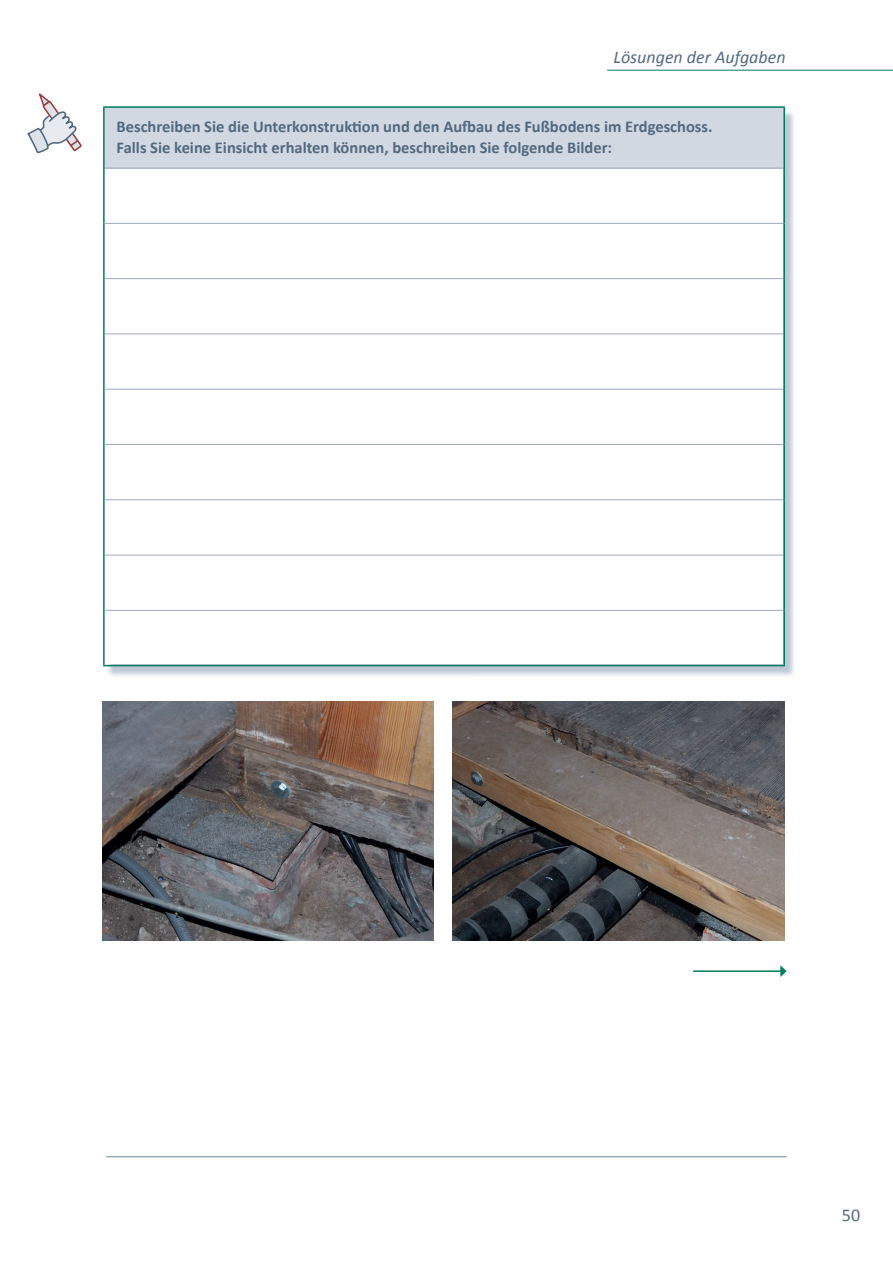
<style>
.page{position:relative;width:893px;height:1263px;background:#fff}
.page>*{position:absolute;margin:0;border:0;box-sizing:border-box;transform-origin:0 0}
.t1{font:italic 18px "Calibri";color:#536980}
.t2{font:18px "Calibri";color:#536980}
.t3{font:700 16.5px/21px "Calibri";color:#536980}
</style>
<div class="page">
<hr style="left:607px;top:70px;width:286px;height:1px;background:#007c5f">
<hr style="left:106px;top:1156px;width:681px;height:1px;background:#9babbb">
<img style="left:106px;top:112px;width:688px;height:564px">
<div style="left:102px;top:106px;width:680px;height:557px;background:#fff"></div>
<div style="left:104px;top:107px;width:680px;height:61px;background:#d1d8e1"></div>
<hr style="left:105px;top:168px;width:678px;height:1px;background:#9babbb">
<hr style="left:105px;top:223px;width:678px;height:1px;background:#9babbb">
<hr style="left:105px;top:278px;width:678px;height:1px;background:#9babbb">
<hr style="left:105px;top:334px;width:678px;height:1px;background:#9babbb">
<hr style="left:105px;top:389px;width:678px;height:1px;background:#9babbb">
<hr style="left:105px;top:444px;width:678px;height:1px;background:#9babbb">
<hr style="left:105px;top:499px;width:678px;height:1px;background:#9babbb">
<hr style="left:105px;top:555px;width:678px;height:1px;background:#9babbb">
<hr style="left:105px;top:610px;width:678px;height:1px;background:#9babbb">
<hr style="left:103px;top:106px;width:682px;height:2px;background:#007c5f">
<hr style="left:103px;top:108px;width:2px;height:60px;background:#007c5f">
<hr style="left:783px;top:108px;width:2px;height:60px;background:#007c5f">
<hr style="left:103px;top:168px;width:2px;height:55px;background:#007c5f">
<hr style="left:783px;top:168px;width:2px;height:55px;background:#007c5f">
<hr style="left:103px;top:223px;width:2px;height:56px;background:#007c5f">
<hr style="left:783px;top:223px;width:2px;height:56px;background:#007c5f">
<hr style="left:103px;top:279px;width:2px;height:55px;background:#007c5f">
<hr style="left:783px;top:279px;width:2px;height:55px;background:#007c5f">
<hr style="left:103px;top:334px;width:2px;height:55px;background:#007c5f">
<hr style="left:783px;top:334px;width:2px;height:55px;background:#007c5f">
<hr style="left:103px;top:389px;width:2px;height:55px;background:#007c5f">
<hr style="left:783px;top:389px;width:2px;height:55px;background:#007c5f">
<hr style="left:103px;top:444px;width:2px;height:56px;background:#007c5f">
<hr style="left:783px;top:444px;width:2px;height:56px;background:#007c5f">
<hr style="left:103px;top:500px;width:2px;height:55px;background:#007c5f">
<hr style="left:783px;top:500px;width:2px;height:55px;background:#007c5f">
<hr style="left:103px;top:555px;width:2px;height:55px;background:#007c5f">
<hr style="left:783px;top:555px;width:2px;height:55px;background:#007c5f">
<hr style="left:103px;top:610px;width:2px;height:55px;background:#007c5f">
<hr style="left:783px;top:610px;width:2px;height:55px;background:#007c5f">
<hr style="left:103px;top:665px;width:682px;height:1px;background:#007c5f">
<img style="left:102px;top:702px;width:332px;height:238px">
<img style="left:453px;top:702px;width:331px;height:238px">
<svg style="left:27px;top:93px;width:55px;height:60px"></svg>
<hr style="left:693px;top:970px;width:88px;height:2px;background:#007c5f">
<svg style="left:780px;top:965px;width:7px;height:12px"></svg>
<p class="t1" style="left:613px;top:45px;width:174px">Lösungen der Aufgaben</p>
<p class="t3" style="left:117px;top:116px;width:597px">Beschreiben Sie die Unterkonstruktion und den Aufbau des Fußbodens im Erdgeschoss.<br>Falls Sie keine Einsicht erhalten können, beschreiben Sie folgende Bilder:</p>
<p class="t2" style="left:842px;top:1204px;width:20px">50</p>
</div>
